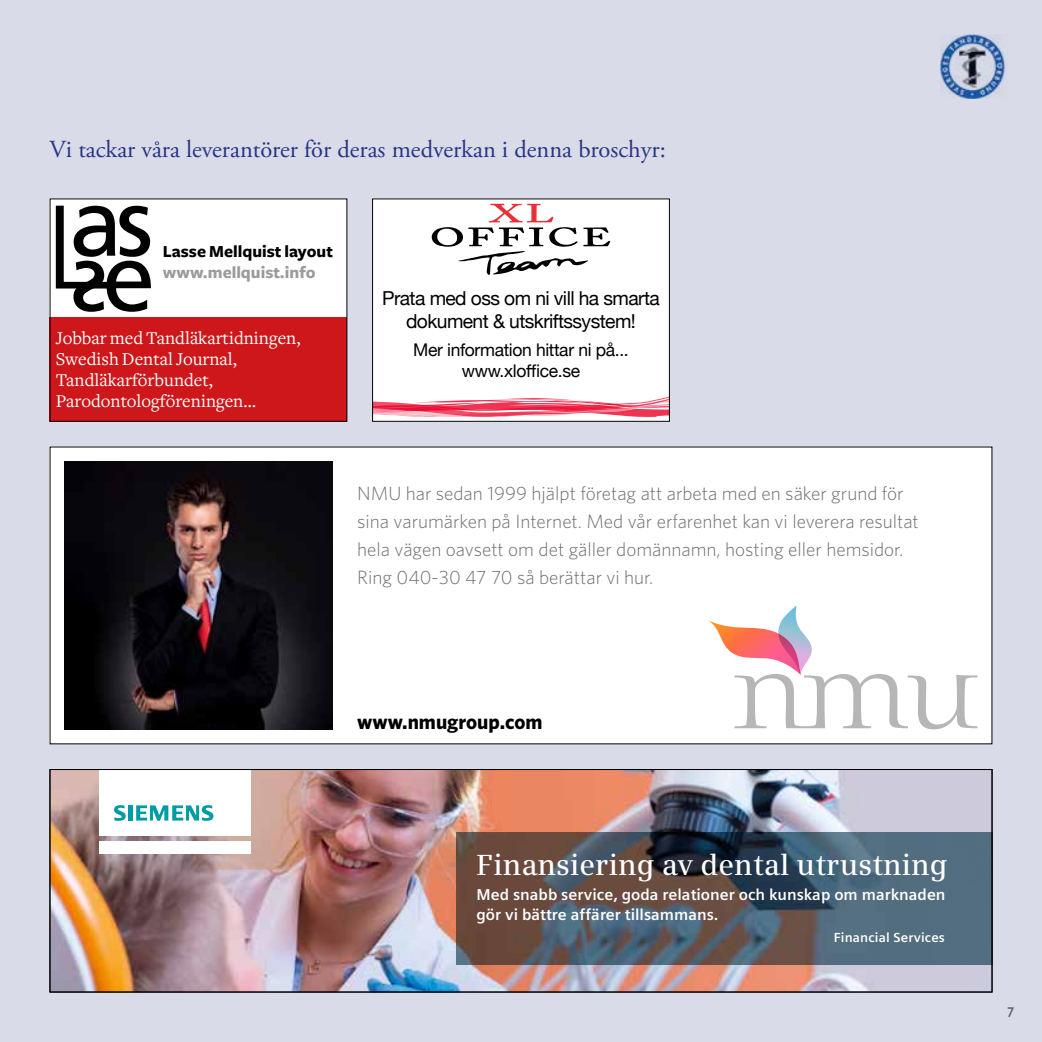
<style>
.page{position:relative;width:1042px;height:1042px;background:#d9dbe9}
.page>*{position:absolute;margin:0;border:0;box-sizing:border-box;transform-origin:0 0}
.t1{font:600 29.05px "Siemens Serif OT";color:#fff}
.t2{font:24.5px "Adobe Garamond Pro";color:#283583}
.t3{font:700 21px "Whitney";color:#000}
.t4{font:300 19.25px/28px "Whitney";color:#706f6f}
.t5{font:19.25px/23.1px "Helvetica Neue";letter-spacing:-.03em;color:#000;text-align:center}
.t6{font:18.72px/21px "Freight Text";color:#fff}
.t7{font:17.5px/21px "Helvetica Neue";letter-spacing:-.02em;color:#000;text-align:center}
.t8{font:700 17.5px "Freight Sans";color:#000}
.t9{font:700 17.5px "Freight Sans";color:#9b9b9a}
.t10{font:700 15.75px/19.8px "Siemens Sans";color:#fff}
.t11{font:14px "Gill Sans";color:#575756}
.t12{font:700 13.12px "Siemens Sans";letter-spacing:.01em;color:#fff}
</style>
<div class="page">
<img style="left:52px;top:771px;width:938px;height:219px">
<div style="left:99px;top:842px;width:152px;height:12px;background:#fff"></div>
<div style="left:99px;top:769px;width:152px;height:66px;background:#fff"></div>
<svg style="left:114px;top:805px;width:12px;height:16px"></svg>
<hr style="left:128px;top:805px;width:4px;height:15px;background:#009ba4">
<svg style="left:136px;top:805px;width:77px;height:16px"></svg>
<img style="left:457px;top:832px;width:533px;height:133px">
<div style="left:50px;top:769px;width:942px;height:223px;border:1px solid #000"></div>
<div style="left:50px;top:198px;width:297px;height:224px;background:#fff"></div>
<div style="left:50px;top:317px;width:297px;height:105px;background:#cd171a"></div>
<svg style="left:56px;top:206px;width:95px;height:106px"></svg>
<div style="left:372px;top:198px;width:298px;height:224px;background:#fff"></div>
<svg style="left:432px;top:204px;width:178px;height:71px"></svg>
<svg style="left:374px;top:397px;width:294px;height:20px"></svg>
<div style="left:372px;top:198px;width:298px;height:224px;border:1px solid #000"></div>
<div style="left:50px;top:446px;width:942px;height:298px;background:#fff"></div>
<svg style="left:708px;top:605px;width:269px;height:124px"></svg>
<img style="left:64px;top:461px;width:268px;height:268px">
<p class="t2" style="left:50px;top:134px;width:618px">Vi tackar våra leverantörer för deras medverkan i denna broschyr:</p>
<p class="t8" style="left:163px;top:241px;width:172px">Lasse Mellquist layout</p>
<p class="t9" style="left:163px;top:262px;width:154px">www.mellquist.info</p>
<p class="t6" style="left:56px;top:327px;width:246px">Jobbar med Tandläkartidningen,<br>Swedish Dental Journal,<br>Tandläkarförbundet,<br>Parodontologföreningen…</p>
<p class="t5" style="left:382px;top:288px;width:279px">Prata med oss om ni vill ha smarta dokument &amp; utskriftssystem!</p>
<p class="t7" style="left:413px;top:340px;width:217px">Mer information hittar ni på... www.xloffice.se</p>
<p class="t4" style="left:357px;top:478px;width:563px">NMU har sedan 1999 hjälpt företag att arbeta med en säker grund för sina varumärken på Internet. Med vår erfarenhet kan vi leverera resultat hela vägen oavsett om det gäller domännamn, hosting eller hemsidor.<br>Ring 040-30 47 70 så berättar vi hur.</p>
<p class="t3" style="left:357px;top:708px;width:187px">www.nmugroup.com</p>
<h1 class="t1" style="left:476px;top:848px;width:472px">Finansiering av dental utrustning</h1>
<p class="t10" style="left:476px;top:884px;width:470px">Med snabb service, goda relationer och kunskap om marknaden gör vi bättre affärer tillsammans.</p>
<p class="t12" style="left:834px;top:930px;width:113px">Financial Services</p>
<p class="t11" style="left:1007px;top:1004px;width:8px">7</p>
</div>
